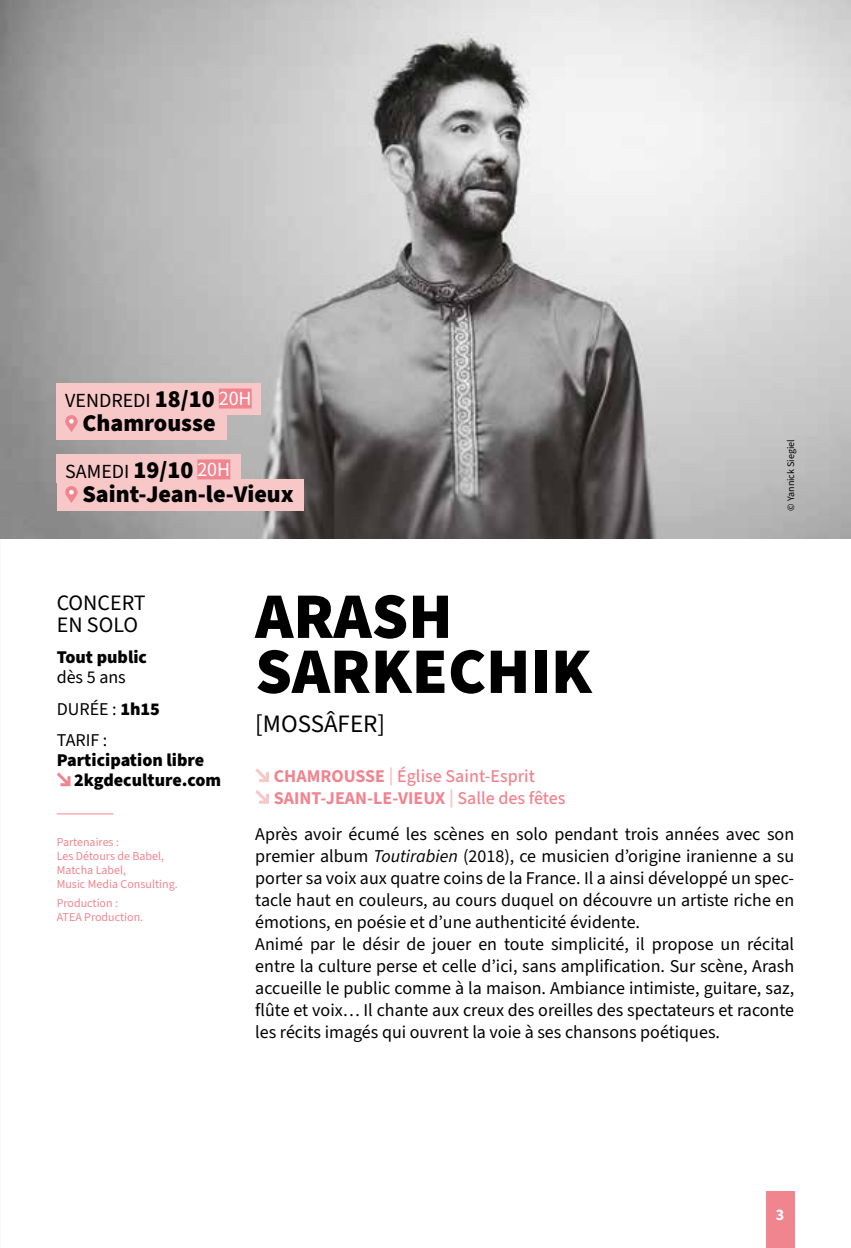
<style>
.page{position:relative;width:851px;height:1248px;background:#fff}
.page>*{position:absolute;margin:0;border:0;box-sizing:border-box;transform-origin:0 0}
.t1{font:900 65px/55px "Source Sans 3";color:#000}
.t2{font:25px "Source Sans 3";color:#000}
.t3{font:900 24px "Source Sans 3";color:#000}
.t4{font:22px/22px "Source Sans 3";color:#000}
.t5{font:20px "Source Sans 3";color:#000}
.t6{font:18px/22px "Source Sans 3";color:#000}
.t7{font:500 18px/21.6px "Source Sans 3";color:#f08590}
.t8{font:900 18px/20px "Source Sans 3";color:#000}
.t9{font:700 16px "Source Sans 3";color:#fff}
.t10{font:12px/14px "Source Sans 3";color:#f08590}
.t11{font:10px "Source Sans 3";color:#000}
.s1{font-weight:900;font-size:24px}
.s2{color:#fff}
.s3{font-weight:900}
.s4{font-weight:700}
.s5{font-weight:700;color:#f8c7c8}
.s6{font-style:italic}
</style>
<div class="page">
<img style="left:0;top:0;width:850px;height:539px">
<hr style="left:57px;top:813px;width:56px;height:1px;background:#f08590">
<svg style="left:57px;top:772px;width:13px;height:14px"></svg>
<svg style="left:255px;top:768px;width:14px;height:14px"></svg>
<svg style="left:255px;top:790px;width:14px;height:13px"></svg>
<div style="left:765px;top:1191px;width:29px;height:56px;background:#f08590"></div>
<div style="left:57px;top:479px;width:246px;height:31px;background:#f8c7c8"></div>
<svg style="left:65px;top:486px;width:13px;height:17px"></svg>
<div style="left:57px;top:454px;width:184px;height:28px;background:#f8c7c8"></div>
<div style="left:197px;top:459px;width:33px;height:20px;background:#f08590"></div>
<div style="left:57px;top:383px;width:204px;height:31px;background:#f8c7c8"></div>
<div style="left:219px;top:388px;width:33px;height:20px;background:#f08590"></div>
<div style="left:57px;top:411px;width:170px;height:28px;background:#f8c7c8"></div>
<svg style="left:65px;top:415px;width:13px;height:17px"></svg>
<p class="t5" style="left:65px;top:388px;width:188px">VENDREDI <span class="s1">18/10</span> <span class="s2">20H</span></p>
<h3 class="t3" style="left:82px;top:407px;width:135px">Chamrousse</h3>
<p class="t5" style="left:65px;top:458px;width:166px">SAMEDI <span class="s1">19/10</span> <span class="s2">20H</span></p>
<h3 class="t3" style="left:82px;top:478px;width:213px">Saint-Jean-le-Vieux</h3>
<p class="t11" style="left:784px;top:510px;width:73px;rotate:-90deg">© Yannick Siegiel</p>
<p class="t4" style="left:57px;top:591px;width:90px">CONCERT<br>EN SOLO</p>
<p class="t8" style="left:57px;top:647px;width:92px">Tout public</p>
<p class="t6" style="left:57px;top:661px;width:105px;line-height:31.4px">dès 5 ans<br>DURÉE : <span class="s3">1h15<br></span>TARIF :</p>
<p class="t8" style="left:74px;top:750px;width:149px;text-indent:-17px">Participation libre<br>2kgdeculture.com</p>
<p class="t10" style="left:57px;top:834px;width:122px">Partenaires :<br>Les Détours de Babel,<br>Matcha Label,<br>Music Media Consulting.</p>
<p class="t10" style="left:57px;top:896px;width:88px">Production :<br>ATEA Production.</p>
<h1 class="t1" style="left:255px;top:588px;width:338px">ARASH<br>SARKECHIK</h1>
<h2 class="t2" style="left:255px;top:708px;width:131px">[MOSSÂFER]</h2>
<p class="t7" style="left:274px;top:765px;width:293px"><span class="s4">CHAMROUSSE</span> <span class="s5">|</span> Église Saint-Esprit<br><span class="s4">SAINT-JEAN-LE-VIEUX</span> <span class="s5">|</span> Salle des fêtes</p>
<p class="t6" style="left:255px;top:822px;width:540px">Après avoir écumé les scènes en solo pendant trois années avec son premier album <span class="s6">Toutirabien</span> (2018), ce musicien d’origine iranienne a su porter sa voix aux quatre coins de la France. Il a ainsi développé un spec&shy;tacle haut en couleurs, au cours duquel on découvre un artiste riche en émotions, en poésie et d’une authenticité évidente.<br>Animé par le désir de jouer en toute simplicité, il propose un récital entre la culture perse et celle d’ici, sans amplification. Sur scène, Arash accueille le public comme à la maison. Ambiance intimiste, guitare, saz, flûte et voix… Il chante aux creux des oreilles des spectateurs et raconte les récits imagés qui ouvrent la voie à ses chansons poétiques.</p>
<p class="t9" style="left:775px;top:1203px;width:10px">3</p>
</div>
